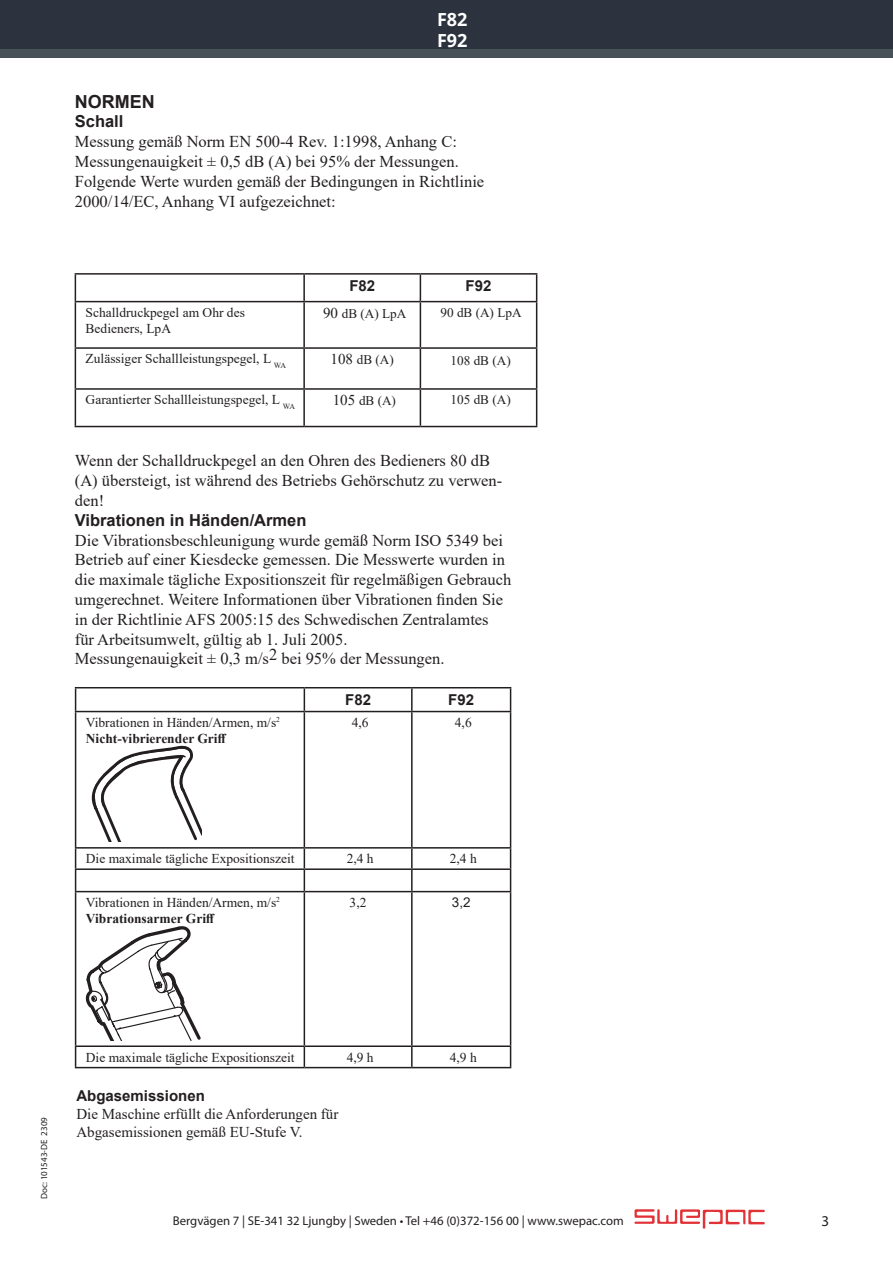
<style>
.page{position:relative;width:893px;height:1263px;background:#fff}
.page>*{position:absolute;margin:0;border:0;box-sizing:border-box;transform-origin:0 0}
.t1{font:700 18px/21.6px "Open Sans";color:#fff}
.Rubrik_1{font:700 18px "Arial";color:#231f20}
.Brödtext_1{font:16.5px/19.8px "Times New Roman";color:#231f20}
.Underrubrik_1{font:700 16.5px "Arial";color:#231f20}
.Brödtext_1-2{font:15px/18px "Times New Roman";color:#231f20}
.Underrubrik_1-2{font:700 15px "Arial";color:#231f20}
.t2{font:15px "Myriad Pro";color:#231f20}
.Underrubrik_1-3{font:13.5px/16.2px "Times New Roman";color:#231f20}
.Underrubrik_1-4{font:700 13.5px "Times New Roman";color:#231f20}
.Underrubrik_1-5{font:13.5px "Arial";color:#231f20}
.Underrubrik_1-6{font:13.2px "Times New Roman";color:#231f20}
.olja_och_bränslerek{font:13.2px "Times New Roman";color:#231f20}
.t3{font:12.75px "Myriad Pro";color:#231f20}
.t4{font:9px "Myriad Pro";color:#231f20}
.s1{font-size:15px}
</style>
<div class="page">
<div style="left:0;top:0;width:893px;height:53px;background:#2c333e"></div>
<div style="left:0;top:49px;width:893px;height:8px;background:#465158"></div>
<svg style="left:634px;top:1209px;width:131px;height:19px"></svg>
<hr style="left:75px;top:273px;width:229px;height:2px;background:#231f20">
<svg style="left:75px;top:275px;width:1px;height:26px"></svg>
<hr style="left:304px;top:273px;width:116px;height:2px;background:#231f20">
<hr style="left:303px;top:275px;width:2px;height:26px;background:#231f20">
<hr style="left:420px;top:273px;width:117px;height:2px;background:#231f20">
<svg style="left:420px;top:275px;width:1px;height:26px"></svg>
<svg style="left:536px;top:275px;width:1px;height:26px"></svg>
<hr style="left:75px;top:301px;width:229px;height:1px;background:#231f20">
<hr style="left:75px;top:302px;width:1px;height:45px;background:#231f20">
<hr style="left:304px;top:301px;width:116px;height:1px;background:#231f20">
<hr style="left:303px;top:302px;width:2px;height:45px;background:#231f20">
<hr style="left:420px;top:301px;width:117px;height:1px;background:#231f20">
<hr style="left:420px;top:302px;width:1px;height:45px;background:#231f20">
<hr style="left:536px;top:302px;width:1px;height:45px;background:#231f20">
<hr style="left:75px;top:347px;width:229px;height:2px;background:#231f20">
<hr style="left:75px;top:349px;width:1px;height:39px;background:#231f20">
<hr style="left:304px;top:347px;width:116px;height:2px;background:#231f20">
<hr style="left:303px;top:349px;width:2px;height:39px;background:#231f20">
<hr style="left:420px;top:347px;width:117px;height:2px;background:#231f20">
<hr style="left:420px;top:349px;width:1px;height:39px;background:#231f20">
<hr style="left:536px;top:349px;width:1px;height:39px;background:#231f20">
<hr style="left:75px;top:388px;width:229px;height:2px;background:#231f20">
<hr style="left:75px;top:390px;width:1px;height:36px;background:#231f20">
<hr style="left:304px;top:388px;width:116px;height:2px;background:#231f20">
<hr style="left:303px;top:390px;width:2px;height:36px;background:#231f20">
<hr style="left:420px;top:388px;width:117px;height:2px;background:#231f20">
<hr style="left:420px;top:390px;width:1px;height:36px;background:#231f20">
<hr style="left:536px;top:390px;width:1px;height:36px;background:#231f20">
<hr style="left:75px;top:426px;width:229px;height:1px;background:#231f20">
<hr style="left:304px;top:426px;width:116px;height:1px;background:#231f20">
<hr style="left:420px;top:426px;width:117px;height:1px;background:#231f20">
<hr style="left:75px;top:687px;width:229px;height:1px;background:#231f20">
<svg style="left:75px;top:688px;width:1px;height:23px"></svg>
<hr style="left:304px;top:687px;width:108px;height:1px;background:#231f20">
<svg style="left:304px;top:688px;width:1px;height:23px"></svg>
<hr style="left:412px;top:687px;width:99px;height:1px;background:#231f20">
<hr style="left:411px;top:688px;width:2px;height:23px;background:#231f20">
<svg style="left:510px;top:688px;width:1px;height:23px"></svg>
<hr style="left:75px;top:711px;width:229px;height:1px;background:#231f20">
<hr style="left:75px;top:712px;width:1px;height:135px;background:#231f20">
<hr style="left:304px;top:711px;width:108px;height:1px;background:#231f20">
<hr style="left:304px;top:712px;width:1px;height:135px;background:#231f20">
<hr style="left:412px;top:711px;width:99px;height:1px;background:#231f20">
<hr style="left:411px;top:712px;width:2px;height:135px;background:#231f20">
<hr style="left:510px;top:712px;width:1px;height:135px;background:#231f20">
<hr style="left:75px;top:847px;width:229px;height:1px;background:#231f20">
<hr style="left:304px;top:847px;width:108px;height:1px;background:#231f20">
<hr style="left:412px;top:847px;width:99px;height:1px;background:#231f20">
<hr style="left:411px;top:848px;width:2px;height:20px;background:#231f20">
<hr style="left:75px;top:868px;width:229px;height:2px;background:#231f20">
<svg style="left:75px;top:848px;width:1px;height:43px"></svg>
<hr style="left:304px;top:868px;width:108px;height:2px;background:#231f20">
<svg style="left:304px;top:848px;width:1px;height:43px"></svg>
<hr style="left:412px;top:868px;width:99px;height:2px;background:#231f20">
<hr style="left:411px;top:870px;width:2px;height:21px;background:#231f20">
<svg style="left:510px;top:848px;width:1px;height:43px"></svg>
<hr style="left:75px;top:891px;width:229px;height:1px;background:#231f20">
<hr style="left:75px;top:892px;width:1px;height:153px;background:#231f20">
<hr style="left:304px;top:891px;width:108px;height:1px;background:#231f20">
<hr style="left:304px;top:892px;width:1px;height:153px;background:#231f20">
<hr style="left:412px;top:891px;width:99px;height:1px;background:#231f20">
<hr style="left:411px;top:892px;width:2px;height:153px;background:#231f20">
<hr style="left:510px;top:892px;width:1px;height:153px;background:#231f20">
<hr style="left:75px;top:1045px;width:229px;height:2px;background:#231f20">
<svg style="left:75px;top:1047px;width:1px;height:20px"></svg>
<hr style="left:304px;top:1045px;width:108px;height:2px;background:#231f20">
<svg style="left:304px;top:1047px;width:1px;height:20px"></svg>
<hr style="left:412px;top:1045px;width:99px;height:2px;background:#231f20">
<hr style="left:411px;top:1047px;width:2px;height:20px;background:#231f20">
<svg style="left:510px;top:1047px;width:1px;height:20px"></svg>
<hr style="left:75px;top:1067px;width:229px;height:1px;background:#231f20">
<hr style="left:304px;top:1067px;width:108px;height:1px;background:#231f20">
<hr style="left:412px;top:1067px;width:99px;height:1px;background:#231f20">
<svg style="left:91px;top:746px;width:111px;height:96px"></svg>
<svg style="left:86px;top:926px;width:115px;height:114px"></svg>
<p class="t1" style="left:437px;top:8px;width:32px">F82<br>F92</p>
<p class="Rubrik_1" style="left:75px;top:89px;width:81px">NORMEN</p>
<p class="Underrubrik_1" style="left:75px;top:110px;width:50px">Schall</p>
<p class="Brödtext_1" style="left:75px;top:131px;width:384px">Messung gemäß Norm EN 500-4 Rev. 1:1998, Anhang C:</p>
<p class="Brödtext_1" style="left:75px;top:151px;width:385px">Messungenauigkeit ± 0,5 dB (A) bei 95% der Messungen.</p>
<p class="Brödtext_1" style="left:75px;top:171px;width:411px">Folgende Werte wurden gemäß der Bedingungen in Richtlinie<br>2000/14/EC, Anhang VI aufgezeichnet:</p>
<p class="Underrubrik_1-2" style="left:349px;top:275px;width:27px">F82</p>
<p class="Underrubrik_1-2" style="left:466px;top:275px;width:27px">F92</p>
<p class="Underrubrik_1-3" style="left:86px;top:304px;width:161px">Schalldruckpegel am Ohr des<br>Bedieners, LpA</p>
<p class="Underrubrik_1-6" style="left:323px;top:304px;width:85px"><span class="s1">90</span> dB (A) LpA</p>
<p class="Underrubrik_1-6" style="left:440px;top:303px;width:83px">90 dB (A) LpA</p>
<p class="Underrubrik_1-3" style="left:86px;top:350px;width:202px">Zulässiger Schallleistungspegel, L <sub>WA</sub></p>
<p class="olja_och_bränslerek" style="left:331px;top:351px;width:65px"><span class="s1">108</span> dB (A)</p>
<p class="Underrubrik_1-6" style="left:451px;top:351px;width:62px">108 dB (A)</p>
<p class="Underrubrik_1-3" style="left:86px;top:391px;width:211px">Garantierter Schallleistungspegel, L <sub>WA</sub></p>
<p class="Underrubrik_1-6" style="left:333px;top:392px;width:65px"><span class="s1">105</span> dB (A)</p>
<p class="Underrubrik_1-6" style="left:451px;top:390px;width:62px">105 dB (A)</p>
<p class="Brödtext_1" style="left:75px;top:450px;width:429px">Wenn der Schalldruckpegel an den Ohren des Bedieners 80 dB (A) übersteigt, ist während des Betriebs Gehörschutz zu verwen&shy;den!</p>
<p class="Underrubrik_1" style="left:75px;top:508px;width:233px">Vibrationen in Händen/Armen</p>
<p class="Brödtext_1" style="left:75px;top:530px;width:438px">Die Vibrationsbeschleunigung wurde gemäß Norm ISO 5349 bei Betrieb auf einer Kiesdecke gemessen. Die Messwerte wurden in die maximale tägliche Expositionszeit für regelmäßigen Gebrauch umgerechnet. Weitere Informationen über Vibrationen finden Sie in der Richtlinie AFS 2005:15 des Schwedischen Zentralamtes für Arbeitsumwelt, gültig ab 1. Juli 2005.</p>
<p class="Brödtext_1" style="left:75px;top:648px;width:371px">Messungenauigkeit ± 0,3 m/s2 bei 95% der Messungen.</p>
<p class="Underrubrik_1-3" style="left:86px;top:714px;width:196px">Vibrationen in Händen/Armen, m/s<sup>2</sup></p>
<p class="Underrubrik_1-4" style="left:86px;top:729px;width:142px">Nicht-vibrierender Griff</p>
<p class="Underrubrik_1-2" style="left:345px;top:689px;width:27px">F82</p>
<p class="Underrubrik_1-2" style="left:448px;top:689px;width:27px">F92</p>
<p class="Underrubrik_1-3" style="left:352px;top:714px;width:18px">4,6</p>
<p class="Underrubrik_1-3" style="left:455px;top:714px;width:18px">4,6</p>
<p class="Underrubrik_1-3" style="left:86px;top:850px;width:210px">Die maximale tägliche Expositionszeit</p>
<p class="Underrubrik_1-3" style="left:347px;top:850px;width:28px">2,4 h</p>
<p class="Underrubrik_1-3" style="left:450px;top:850px;width:28px">2,4 h</p>
<p class="Underrubrik_1-3" style="left:86px;top:894px;width:196px">Vibrationen in Händen/Armen, m/s<sup>2</sup></p>
<p class="Underrubrik_1-4" style="left:86px;top:909px;width:131px">Vibrationsarmer Griff</p>
<p class="Underrubrik_1-3" style="left:350px;top:894px;width:18px">3,2</p>
<p class="Underrubrik_1-5" style="left:452px;top:893px;width:20px">3,2</p>
<p class="t4" style="left:39px;top:1199px;width:83px;rotate:-90deg">Doc: 101543-DE 2309</p>
<p class="Underrubrik_1-3" style="left:86px;top:1048px;width:210px">Die maximale tägliche Expositionszeit</p>
<p class="Underrubrik_1-3" style="left:347px;top:1048px;width:28px">4,9 h</p>
<p class="Underrubrik_1-3" style="left:450px;top:1048px;width:28px">4,9 h</p>
<p class="Underrubrik_1-2" style="left:76px;top:1085px;width:130px">Abgasemissionen</p>
<p class="Brödtext_1-2" style="left:76px;top:1104px;width:263px">Die Maschine erfüllt die Anforderungen für<br>Abgasemissionen gemäß EU-Stufe V.</p>
<p class="t3" style="left:173px;top:1212px;width:452px">Bergvägen 7 | SE-341 32 Ljungby | Sweden • Tel +46 (0)372-156 00 | www.swepac.com</p>
<p class="t2" style="left:821px;top:1212px;width:9px">3</p>
</div>
